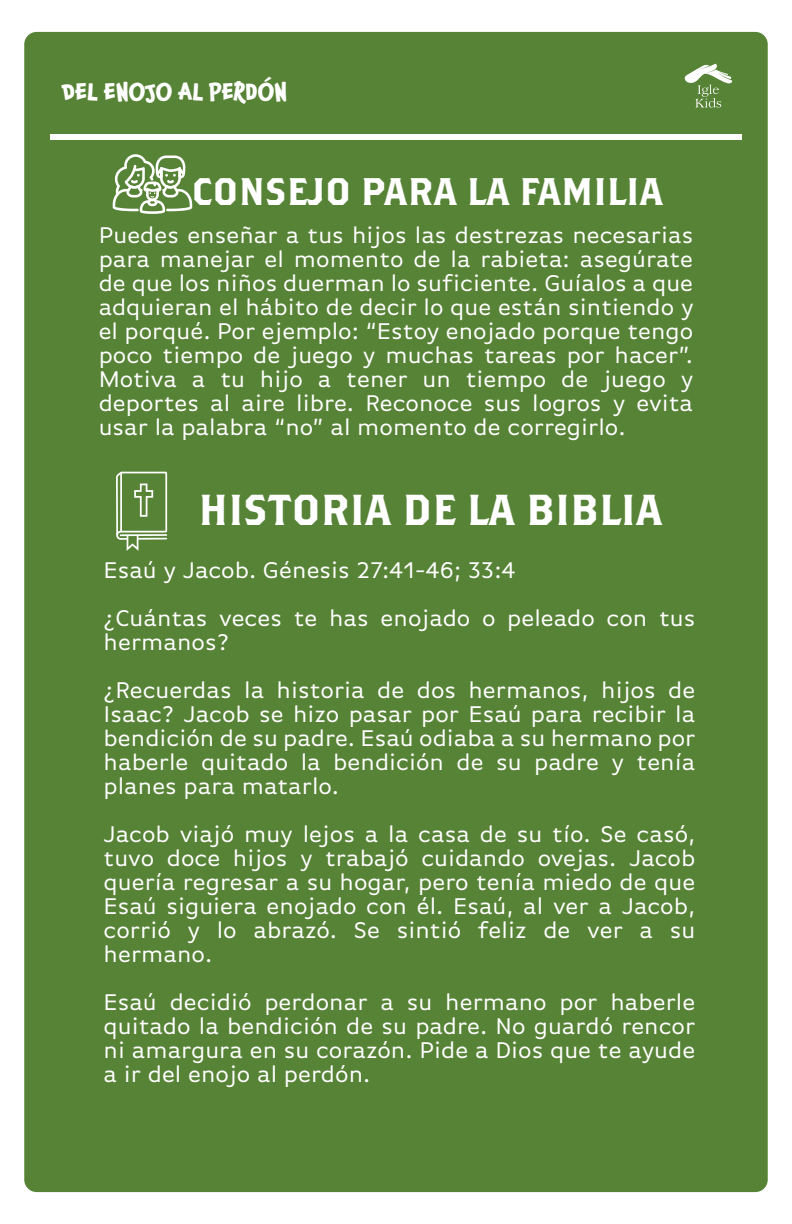
<style>
.page{position:relative;width:792px;height:1224px;background:#fff}
.page>*{position:absolute;margin:0;border:0;box-sizing:border-box;transform-origin:0 0}
.t1{font:43.2px "Brothers OT";color:#fff}
.t2{font:38.4px "Brothers OT";color:#fff}
.t3{font:24px/24px "Basic Gothic Pro";color:#fff;text-align:justify}
.t4{font:700 22.6px "Chaloops";color:#fff}
</style>
<div class="page">
<div style="left:24px;top:32px;width:744px;height:1160px;background:#578336;border-radius:12px"></div>
<div style="left:50px;top:134px;width:692px;height:6px;background:#fff"></div>
<svg style="left:684px;top:64px;width:49px;height:44px"></svg>
<svg style="left:113px;top:154px;width:79px;height:60px"></svg>
<svg style="left:116px;top:472px;width:51px;height:79px"></svg>
<p class="t4" style="left:62px;top:73px;width:227px">DEL ENOJO AL PERDÓN</p>
<h2 class="t2" style="left:192px;top:175px;width:473px">CONSEJO PARA LA FAMILIA</h2>
<p class="t3" style="left:99px;top:223px;width:596px">Puedes enseñar a tus hijos las destrezas necesarias para manejar el momento de la rabieta: asegúrate de que los niños duerman lo suficiente. Guíalos a que adquieran el hábito de decir lo que están sintiendo y el porqué. Por ejemplo: “Estoy enojado porque tengo poco tiempo de juego y muchas tareas por hacer”.<br>Motiva a tu hijo a tener un tiempo de juego y deportes al aire libre. Reconoce sus logros y evita usar la palabra “no” al momento de corregirlo.</p>
<h1 class="t1" style="left:199px;top:491px;width:465px">HISTORIA DE LA BIBLIA</h1>
<p class="t3" style="left:104px;top:545px;width:593px;line-height:48px">Esaú y Jacob. Génesis 27:41-46; 33:4<br>¿Cuántas veces te has enojado o peleado con tus</p>
<p class="t3" style="left:104px;top:617px;width:593px;line-height:48px">hermanos?<br>¿Recuerdas la historia de dos hermanos, hijos de</p>
<p class="t3" style="left:104px;top:701px;width:593px">Isaac? Jacob se hizo pasar por Esaú para recibir la bendición de su padre. Esaú odiaba a su hermano por haberle quitado la bendición de su padre y tenía planes para matarlo.</p>
<p class="t3" style="left:104px;top:821px;width:593px">Jacob viajó muy lejos a la casa de su tío. Se casó, tuvo doce hijos y trabajó cuidando ovejas. Jacob quería regresar a su hogar, pero tenía miedo de que Esaú siguiera enojado con él. Esaú, al ver a Jacob, corrió y lo abrazó. Se sintió feliz de ver a su hermano.</p>
<p class="t3" style="left:104px;top:989px;width:593px">Esaú decidió perdonar a su hermano por haberle quitado la bendición de su padre. No guardó rencor ni amargura en su corazón. Pide a Dios que te ayude a ir del enojo al perdón.</p>
</div>
